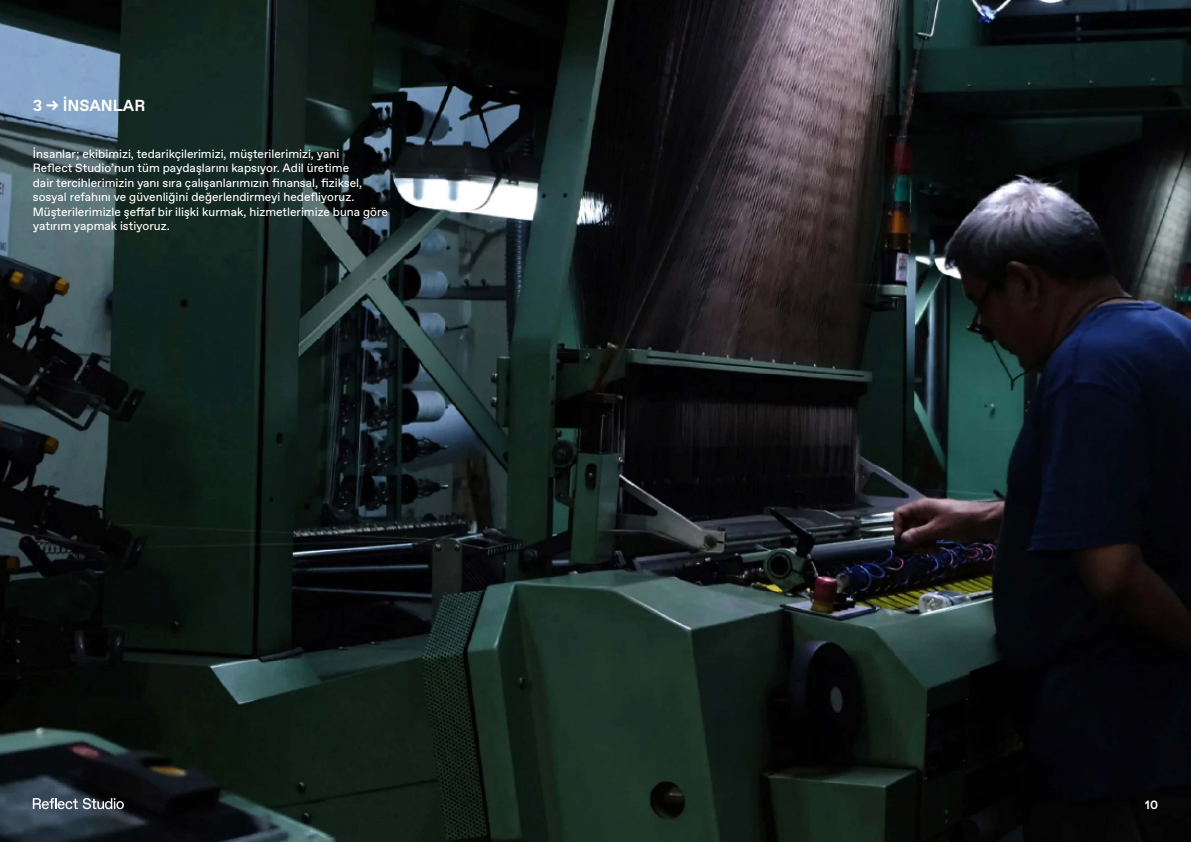
<style>
.page{position:relative;width:1191px;height:842px;background:#fff}
.page>*{position:absolute;margin:0;border:0;box-sizing:border-box;transform-origin:0 0}
.t1{font:700 16px "Favorit Std";color:#fff}
.t2{font:12px/14.4px "Favorit Std";color:#fff}
.t3{font:700 12px "Favorit Std";color:#fff}
</style>
<div class="page">
<img style="left:0;top:0;width:1191px;height:842px">
<svg style="left:33px;top:798px;width:91px;height:11px"></svg>
<h1 class="t1" style="left:33px;top:95px;width:114px">3 → İNSANLAR</h1>
<p class="t2" style="left:33px;top:146px;width:356px">İnsanlar; ekibimizi, tedarikçilerimizi, müşterilerimizi, yani<br>Reflect Studio’nun tüm paydaşlarını kapsıyor. Adil üretime<br>dair tercihlerimizin yanı sıra çalışanlarımızın finansal, fiziksel, sosyal refahını ve güvenliğini değerlendirmeyi hedefliyoruz.<br>Müşterilerimizle şeffaf bir ilişki kurmak, hizmetlerimize buna göre yatırım yapmak istiyoruz.</p>
<p class="t3" style="left:1145px;top:797px;width:14px">10</p>
</div>
